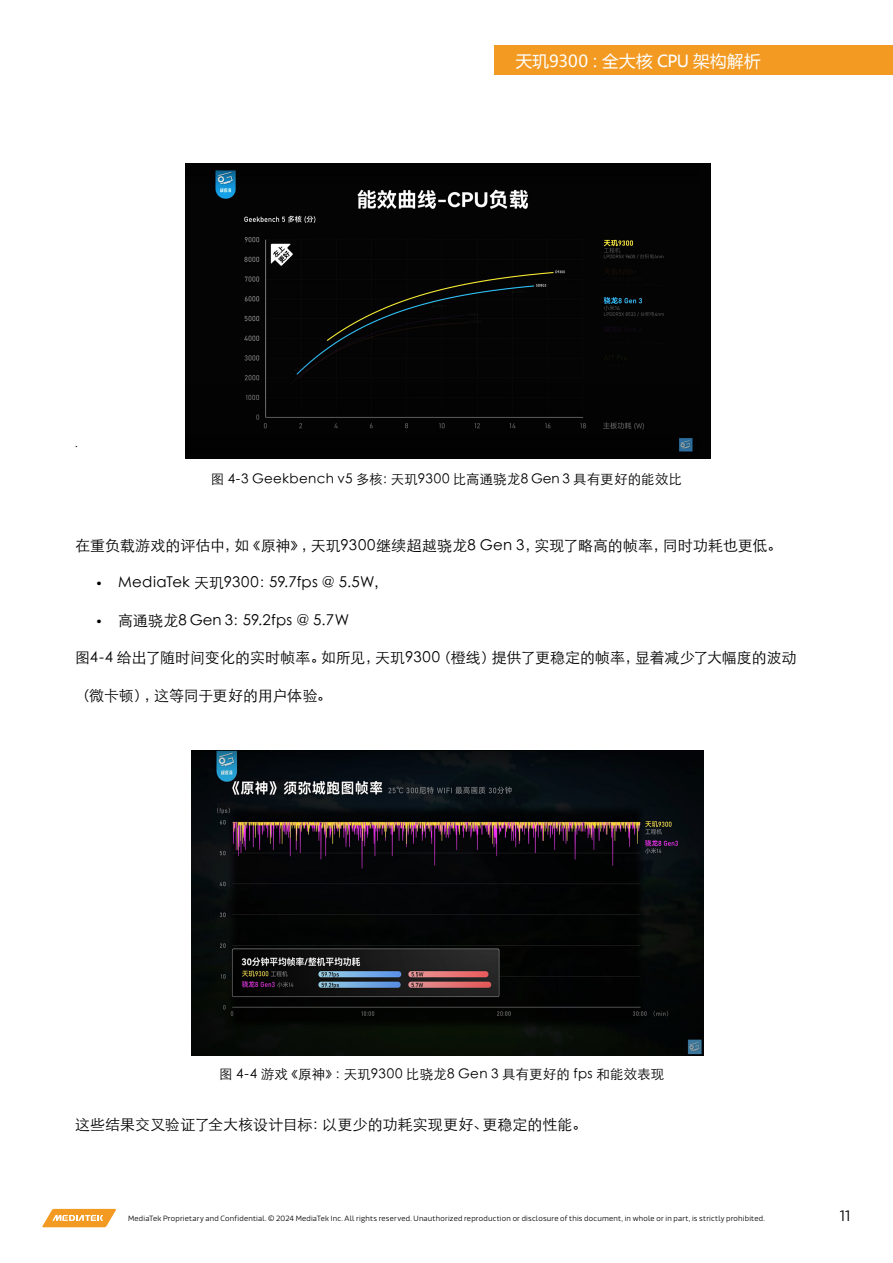
<style>
.page{position:relative;width:893px;height:1263px;background:#fff}
.page>*{position:absolute;margin:0;border:0;box-sizing:border-box;transform-origin:0 0}
.t1{font:16.5px "Microsoft Ya Hei";letter-spacing:.025em;color:#fff}
.Body_copy_9_14{font:300 15px "ST Heiti SC";color:#000}
.t2{font:300 15px "Riona Sans";color:#000}
.Body_copy_9_14-2{font:300 13.5px "ST Heiti SC";letter-spacing:.015em;color:#000}
.Body_copy_9_14-3{font:300 13.5px "Riona Sans";color:#000}
.t3{font:300 7.5px "Riona Sans";letter-spacing:.025em;color:#000}
.s1{font-family:"Riona Sans"}
</style>
<div class="page">
<svg style="left:42px;top:1209px;width:74px;height:18px"></svg>
<div style="left:494px;top:45px;width:399px;height:30px;background:#f39a22"></div>
<img style="left:192px;top:750px;width:511px;height:305px">
<div style="left:186px;top:163px;width:524px;height:295px;background:#040404"></div>
<p class="t1" style="left:516px;top:49px;width:246px">天玑9300 : 全大核 CPU 架构解析</p>
<p class="Body_copy_9_14-3" style="left:75px;top:434px;width:4px">.</p>
<p class="Body_copy_9_14-2" style="left:211px;top:468px;width:473px">图 4-3 Geekbench v5 多核：天玑9300 比高通骁龙8 Gen 3 具有更好的能效比</p>
<p class="Body_copy_9_14" style="left:75px;top:532px;width:709px">在重负载游戏的评估中，如《原神》，天玑9300继续超越骁龙8 Gen 3，实现了略高的帧率，同时功耗也更低。</p>
<p class="Body_copy_9_14" style="left:97px;top:570px;width:293px"><span class="s1">•</span> MediaTek 天玑9300：59.7fps @ 5.5W，</p>
<p class="Body_copy_9_14" style="left:97px;top:607px;width:254px"><span class="s1">•</span> 高通骁龙8 Gen 3：59.2fps @ 5.7W</p>
<p class="Body_copy_9_14" style="left:75px;top:645px;width:723px">图4-4 给出了随时间变化的实时帧率。如所见，天玑9300（橙线）提供了更稳定的帧率，显着减少了大幅度的波动</p>
<p class="Body_copy_9_14" style="left:75px;top:682px;width:258px">（微卡顿），这等同于更好的用户体验。</p>
<p class="Body_copy_9_14-2" style="left:219px;top:1063px;width:447px">图 4-4 游戏《原神》：天玑9300 比骁龙8 Gen 3 具有更好的 fps 和能效表现</p>
<p class="Body_copy_9_14" style="left:75px;top:1111px;width:514px">这些结果交叉验证了全大核设计目标：以更少的功耗实现更好、更稳定的性能。</p>
<p class="t3" style="left:128px;top:1214px;width:638px">MediaTek Proprietary and Confidential. © 2024 MediaTek Inc. All rights reserved. Unauthorized reproduction or disclosure of this document, in whole or in part, is strictly prohibited.</p>
<p class="t2" style="left:840px;top:1206px;width:12px">11</p>
</div>
